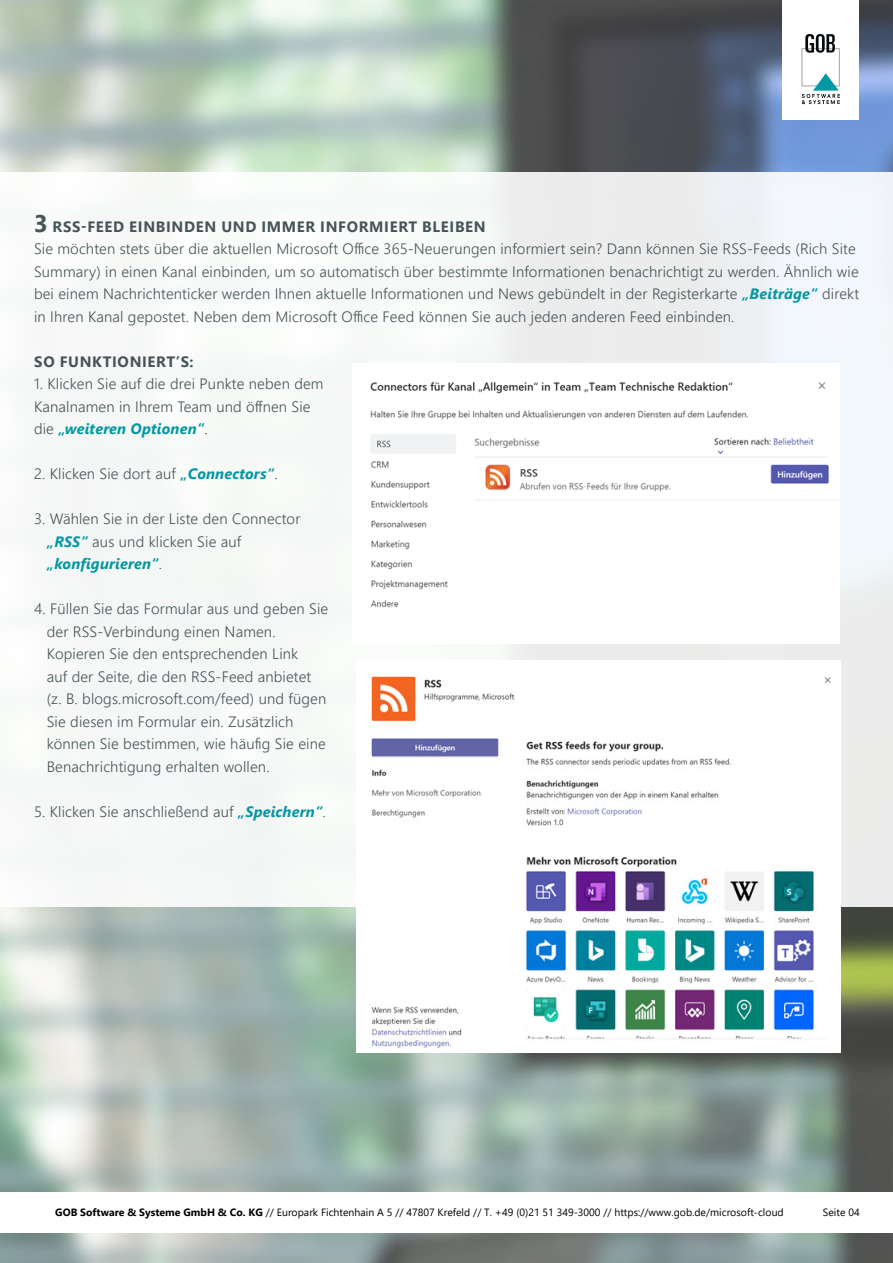
<style>
.page{position:relative;width:893px;height:1263px;background:#fff}
.page>*{position:absolute;margin:0;border:0;box-sizing:border-box;transform-origin:0 0}
.t1{font:300 15px/22.5px "Segoe UI";letter-spacing:.01em;color:#465457}
.t2{font:700 15px "Segoe UI";letter-spacing:.045em;color:#465457}
.t3{font:10.5px "Segoe UI";color:#000}
.s1{font-weight:700;font-size:24px}
.s2{font-weight:700}
.s3{font-weight:700;font-style:italic;color:#0598a1}
</style>
<div class="page">
<img style="left:0;top:0;width:893px;height:1263px">
<div style="left:0;top:172px;width:893px;height:735px;background:#f6f8f7"></div>
<div style="left:0;top:1192px;width:893px;height:40px;background:#fff"></div>
<div style="left:782px;top:0;width:77px;height:119px;background:#fff"></div>
<svg style="left:801px;top:34px;width:39px;height:70px"></svg>
<img style="left:370px;top:381px;width:459px;height:227px">
<img style="left:356px;top:676px;width:485px;height:377px">
<p class="t1" style="left:34px;top:213px;width:827px"><span class="s1">3</span> <span class="s2">RSS-FEED EINBINDEN UND IMMER INFORMIERT BLEIBEN<br></span>Sie möchten stets über die aktuellen Microsoft Office 365-Neuerungen informiert sein? Dann können Sie RSS-Feeds (Rich Site Summary) in einen Kanal einbinden, um so automatisch über bestimmte Informationen benachrichtigt zu werden. Ähnlich wie bei einem Nachrichtenticker werden Ihnen aktuelle Informationen und News gebündelt in der Registerkarte <span class="s3">„Beiträge“</span> direkt in Ihren Kanal gepostet. Neben dem Microsoft Office Feed können Sie auch jeden anderen Feed einbinden.</p>
<p class="t2" style="left:34px;top:347px;width:161px">SO FUNKTIONIERT’S:</p>
<p class="t1" style="left:34px;top:371px;width:291px">1. Klicken Sie auf die drei Punkte neben dem<br>Kanalnamen in Ihrem Team und öffnen Sie die <span class="s3">„weiteren Optionen“</span>.</p>
<p class="t1" style="left:34px;top:461px;width:245px">2. Klicken Sie dort auf <span class="s3">„Connectors“</span>.</p>
<p class="t1" style="left:47px;top:506px;width:255px;text-indent:-13px">3. Wählen Sie in der Liste den Connector <span class="s3">„RSS“</span> aus und klicken Sie auf <span class="s3">„konfigurieren“</span>.</p>
<p class="t1" style="left:47px;top:596px;width:283px;text-indent:-13px">4. Füllen Sie das Formular aus und geben Sie der RSS-Verbindung einen Namen.<br>Kopieren Sie den entsprechenden Link<br>auf der Seite, die den RSS-Feed anbietet (z. B. blogs.microsoft.com/feed) und fügen Sie diesen im Formular ein. Zusätzlich können Sie bestimmen, wie häufig Sie eine Benachrichtigung erhalten wollen.</p>
<p class="t1" style="left:34px;top:798px;width:293px">5. Klicken Sie anschließend auf <span class="s3">„Speichern“</span>.</p>
<p class="t3" style="left:55px;top:1202px;width:730px"><span class="s2">GOB Software &amp; Systeme GmbH &amp; Co. KG</span> // Europark Fichtenhain A 5 // 47807 Krefeld // T. +49 (0)21 51 349-3000 // https://www.gob.de/microsoft-cloud</p>
<p class="t3" style="left:823px;top:1202px;width:38px">Seite 04</p>
</div>
